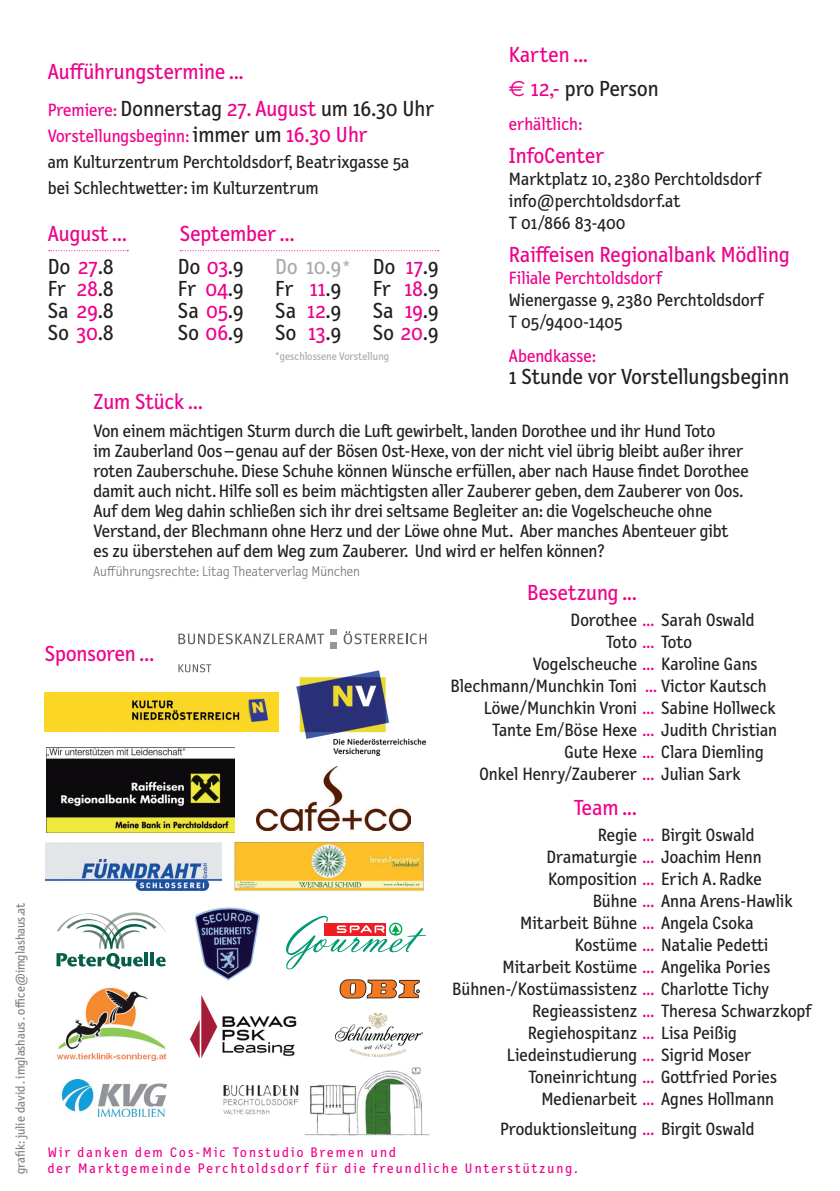
<style>
.page{position:relative;width:840px;height:1191px;background:#fff}
.page>*{position:absolute;margin:0;border:0;box-sizing:border-box;transform-origin:0 0}
.t1{font:22px/33px "Letter Gothic Text";color:#ed028c}
.t2{font:22px/22px "Letter Gothic Text";color:#231f20;text-align:justify}
.t3{font:18px/20px "Letter Gothic Text";color:#231f20}
.t4{font:18px "Letter Gothic Text";color:#ed028c}
.t5{font:18px "Letter Gothic Text";color:#a8a9ad}
.t6{font:14px/16px "Letter Gothic Text";letter-spacing:.15em;color:#ed028c}
.t7{font:300 14px "Letter Gothic Text";color:#6c6d70}
.t8{font:13px "Letter Gothic Text";color:#808285}
.t9{font:11px "Letter Gothic Text";color:#a8a9ad}
.s1{font-size:18px;color:#ed028c}
.s2{color:#ed028c}
.s3{font-size:22px}
.s4{font-size:22px;color:#ed028c}
.s5{color:#231f20}
.s6{color:#a8a9ad}
.s7{font-family:"Euro Sans"}
</style>
<div class="page">
<svg style="left:49px;top:250px;width:79px;height:1px"></svg>
<svg style="left:180px;top:250px;width:258px;height:1px"></svg>
<img style="left:45px;top:692px;width:234px;height:39px">
<img style="left:56px;top:987px;width:111px;height:74px">
<img style="left:46px;top:842px;width:175px;height:49px">
<svg style="left:286px;top:915px;width:140px;height:55px"></svg>
<img style="left:223px;top:1067px;width:207px;height:69px">
<img style="left:195px;top:907px;width:64px;height:73px">
<img style="left:62px;top:1080px;width:104px;height:36px">
<img style="left:235px;top:842px;width:188px;height:48px">
<img style="left:46px;top:747px;width:189px;height:85px">
<div style="left:330px;top:629px;width:7px;height:6px;background:#939598"></div>
<div style="left:330px;top:642px;width:7px;height:7px;background:#939598"></div>
<svg style="left:178px;top:633px;width:146px;height:11px"></svg>
<svg style="left:343px;top:631px;width:83px;height:13px"></svg>
<svg style="left:178px;top:664px;width:33px;height:8px"></svg>
<img style="left:256px;top:766px;width:154px;height:64px">
<img style="left:296px;top:671px;width:129px;height:84px">
<svg style="left:339px;top:979px;width:80px;height:19px"></svg>
<svg style="left:56px;top:912px;width:109px;height:57px"></svg>
<img style="left:189px;top:995px;width:108px;height:64px">
<img style="left:335px;top:1013px;width:87px;height:43px">
<p class="t8" style="left:13px;top:1174px;width:273px;rotate:-90deg">grafik: julie david . imglashaus . office@imglashaus.at</p>
<p class="t1" style="left:48px;top:55px;width:197px">Aufführungstermine ...</p>
<p class="t2" style="left:48px;top:98px;width:388px"><span class="s1">Premiere:</span> Donnerstag <span class="s2">27. August</span> um 16.30 Uhr</p>
<p class="t3" style="left:48px;top:123px;width:363px;line-height:26px"><span class="s2">Vorstellungsbeginn:</span> <span class="s3">immer um</span> <span class="s4">16.30 Uhr<br></span>am Kulturzentrum Perchtoldsdorf, Beatrixgasse 5a bei Schlechtwetter: im Kulturzentrum</p>
<p class="t1" style="left:48px;top:217px;width:80px">August ...<br><span class="s5">Do</span> 27<span class="s5">.8</span></p>
<p class="t2" style="left:48px;top:278px;width:67px">Fr <span class="s2">28</span>.8<br>Sa <span class="s2">29</span>.8<br>So <span class="s2">30</span>.8</p>
<p class="t1" style="left:178px;top:217px;width:118px">September ...<br><span class="s5">Do</span> 03<span class="s5">.9</span></p>
<p class="t2" style="left:178px;top:278px;width:67px">Fr <span class="s2">04</span>.9<br>Sa <span class="s2">05</span>.9<br>So <span class="s2">06</span>.9</p>
<p class="t2" style="left:275px;top:256px;width:68px"><span class="s6">Do 10.9<br></span>Fr <span class="s2">11</span>.9<br>Sa <span class="s2">12</span>.9<br>So <span class="s2">13</span>.9</p>
<p class="t2" style="left:372px;top:256px;width:67px">Do <span class="s2">17</span>.9<br>Fr <span class="s2">18</span>.9<br>Sa <span class="s2">19</span>.9<br>So <span class="s2">20</span>.9</p>
<p class="t5" style="left:342px;top:257px;width:9px">*</p>
<p class="t9" style="left:275px;top:350px;width:115px">*geschlossene Vorstellung</p>
<p class="t1" style="left:508px;top:38px;width:151px;line-height:34px">Karten ...<br><span class="s7">€</span> 12,- <span class="s5">pro Person</span></p>
<p class="t4" style="left:508px;top:114px;width:75px">erhältlich:</p>
<p class="t1" style="left:508px;top:139px;width:97px">InfoCenter</p>
<p class="t3" style="left:508px;top:168px;width:254px;line-height:22px">Marktplatz 10, 2380 Perchtoldsdorf info@perchtoldsdorf.at<br>T 01/866 83-400</p>
<p class="t1" style="left:508px;top:238px;width:282px">Raiffeisen Regionalbank Mödling</p>
<p class="t4" style="left:508px;top:268px;width:155px">Filiale Perchtoldsdorf</p>
<p class="t3" style="left:508px;top:289px;width:256px;line-height:22px">Wienergasse 9, 2380 Perchtoldsdorf<br>T 05/9400-1405</p>
<p class="t4" style="left:508px;top:346px;width:89px">Abendkasse:</p>
<p class="t2" style="left:508px;top:366px;width:282px">1 Stunde vor Vorstellungsbeginn</p>
<p class="t1" style="left:93px;top:385px;width:111px">Zum Stück ...</p>
<p class="t3" style="left:93px;top:421px;width:656px">Von einem mächtigen Sturm durch die Luft gewirbelt, landen Dorothee und ihr Hund Toto<br>im Zauberland Oos – genau auf der Bösen Ost-Hexe, von der nicht viel übrig bleibt außer ihrer roten Zauberschuhe. Diese Schuhe können Wünsche erfüllen, aber nach Hause findet Dorothee damit auch nicht. Hilfe soll es beim mächtigsten aller Zauberer geben, dem Zauberer von Oos.<br>Auf dem Weg dahin schließen sich ihr drei seltsame Begleiter an: die Vogelscheuche ohne Verstand, der Blechmann ohne Herz und der Löwe ohne Mut. Aber manches Abenteuer gibt<br>es zu überstehen auf dem Weg zum Zauberer. Und wird er helfen können?</p>
<p class="t7" style="left:93px;top:564px;width:268px">Aufführungsrechte: Litag Theaterverlag München</p>
<p class="t1" style="left:45px;top:637px;width:111px">Sponsoren ...</p>
<p class="t1" style="left:527px;top:576px;width:111px">Besetzung ...</p>
<p class="t3" style="left:570px;top:610px;width:185px">Dorothee <span class="s2">...</span> Sarah Oswald</p>
<p class="t3" style="left:605px;top:632px;width:87px">Toto <span class="s2">...</span> Toto</p>
<p class="t3" style="left:532px;top:654px;width:226px">Vogelscheuche <span class="s2">...</span> Karoline Gans</p>
<p class="t3" style="left:450px;top:675px;width:317px">Blechmann/Munchkin Toni <span class="s2">...</span> Victor Kautsch</p>
<p class="t3" style="left:483px;top:697px;width:293px">Löwe/Munchkin Vroni <span class="s2">...</span> Sabine Hollweck</p>
<p class="t3" style="left:492px;top:719px;width:286px">Tante Em/Böse Hexe <span class="s2">...</span> Judith Christian</p>
<p class="t3" style="left:564px;top:741px;width:201px">Gute Hexe <span class="s2">...</span> Clara Diemling</p>
<p class="t3" style="left:479px;top:763px;width:263px">Onkel Henry/Zauberer <span class="s2">...</span> Julian Sark</p>
<p class="t1" style="left:573px;top:791px;width:65px">Team ...</p>
<p class="t3" style="left:597px;top:825px;width:158px">Regie <span class="s2">...</span> Birgit Oswald</p>
<p class="t3" style="left:546px;top:847px;width:216px">Dramaturgie <span class="s2">...</span> Joachim Henn</p>
<p class="t3" style="left:548px;top:869px;width:215px">Komposition <span class="s2">...</span> Erich A. Radke</p>
<p class="t3" style="left:592px;top:891px;width:202px">Bühne <span class="s2">...</span> Anna Arens-Hawlik</p>
<p class="t3" style="left:520px;top:913px;width:235px">Mitarbeit Bühne <span class="s2">...</span> Angela Csoka</p>
<p class="t3" style="left:574px;top:935px;width:195px">Kostüme <span class="s2">...</span> Natalie Pedetti</p>
<p class="t3" style="left:502px;top:957px;width:269px">Mitarbeit Kostüme <span class="s2">...</span> Angelika Pories</p>
<p class="t3" style="left:452px;top:979px;width:318px">Bühnen-/Kostümassistenz <span class="s2">...</span> Charlotte Tichy</p>
<p class="t3" style="left:532px;top:1001px;width:280px">Regieassistenz <span class="s2">...</span> Theresa Schwarzkopf</p>
<p class="t3" style="left:527px;top:1023px;width:210px">Regiehospitanz <span class="s2">...</span> Lisa Peißig</p>
<p class="t3" style="left:506px;top:1045px;width:246px">Liedeinstudierung <span class="s2">...</span> Sigrid Moser</p>
<p class="t3" style="left:528px;top:1067px;width:250px">Toneinrichtung <span class="s2">...</span> Gottfried Pories</p>
<p class="t3" style="left:541px;top:1089px;width:234px">Medienarbeit <span class="s2">...</span> Agnes Hollmann</p>
<p class="t3" style="left:499px;top:1119px;width:256px">Produktionsleitung <span class="s2">...</span> Birgit Oswald</p>
<p class="t6" style="left:48px;top:1144px;width:531px">Wir danken dem Cos-Mic Tonstudio Bremen und<br>der Marktgemeinde Perchtoldsdorf für die freundliche Unterstützung.</p>
</div>
